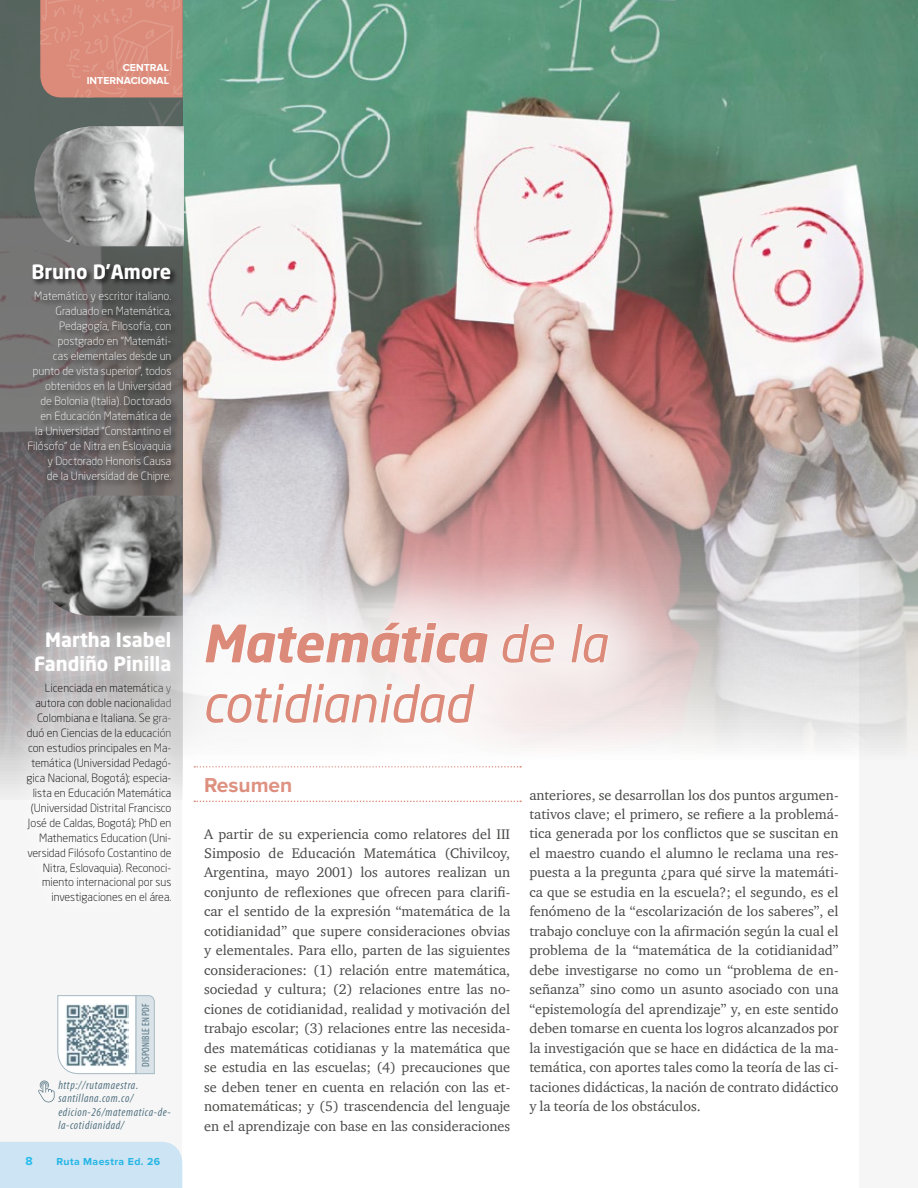
<style>
.page{position:relative;width:918px;height:1188px;background:#f6f6f6}
.page>*{position:absolute;margin:0;border:0;box-sizing:border-box;transform-origin:0 0}
.t1{font:italic 51px/60.2px "Neo Sans Pro";color:#dc8a79}
.t2{font:700 21px "Proxima Nova";color:#dc8a79}
.t3{font:700 19.5px/24px "Neo Sans Pro";color:#fff;text-align:center}
.t4{font:14.25px/19.5px "Charter ITC";color:#494948;text-align:justify}
.t5{font:italic condensed 12px/13.5px "Myriad Pro";letter-spacing:.05em;color:#557483}
.t6{font:700 12px "Proxima Nova";color:#27bdef}
.t7{font:300 11.25px/15px "Neo Sans Pro";color:#000;text-align:right}
.t8{font:300 11.25px/15px "Neo Sans Pro";color:#fff;text-align:right}
.t9{font:700 10.5px "Proxima Nova";color:#fff}
.t10{font:700 10.5px "Proxima Nova";letter-spacing:.04em;color:#27bdef}
.t11{font:condensed 10.5px "Myriad Pro";letter-spacing:.01em;color:#557483}
.s1{font-weight:700}
</style>
<div class="page">
<div style="left:182px;top:0;width:677px;height:1188px;background:#fff"></div>
<img style="left:183px;top:0;width:735px;height:748px">
<svg style="left:0;top:0;width:183px;height:790px;background:#6b6e6d"></svg>
<svg style="left:38px;top:1081px;width:17px;height:21px"></svg>
<svg style="left:57px;top:995px;width:98px;height:79px"></svg>
<div style="left:27px;top:262px;width:151px;height:227px;background:#000;opacity:.75"></div>
<img style="left:34px;top:126px;width:150px;height:120px">
<img style="left:34px;top:496px;width:149px;height:118px">
<svg style="left:9px;top:614px;width:118px;height:176px;background:#c4c1c3"></svg>
<div style="left:127px;top:542px;width:560px;height:262px;background:#fff;opacity:.75"></div>
<svg style="left:205px;top:622px;width:283px;height:42px"></svg>
<svg style="left:502px;top:623px;width:53px;height:40px"></svg>
<svg style="left:571px;top:623px;width:38px;height:40px"></svg>
<svg style="left:206px;top:683px;width:269px;height:41px"></svg>
<div style="left:0;top:1142px;width:182px;height:46px;background:#cce4f3"></div>
<svg style="left:40px;top:0;width:143px;height:97px;background:#db8c7b"></svg>
<p class="t9" style="left:123px;top:62px;width:15px">CENT</p>
<p class="t9" style="left:150px;top:62px;width:21px">RAL</p>
<p class="t9" style="left:87px;top:74px;width:11px">INTE</p>
<p class="t9" style="left:110px;top:74px;width:61px">RNACIONAL</p>
<p class="t3" style="left:31px;top:259px;width:141px">Bruno D'Amore</p>
<p class="t8" style="left:27px;top:288px;width:146px">Matemático y escritor italiano.<br>Graduado en Matemática,<br>Pedagogía, Filosofía, con postgrado en “Matemáti-<br>cas elementales desde un punto de vista superior”, todos obtenidos en la Universidad<br>de Bolonia (Italia). Doctorado en Educación Matemática de<br>la Universidad “Constantino el<br>Filósofo” de Nitra en Eslovaquia y Doctorado Honoris Causa<br>de la Universidad de Chipre.</p>
<p class="t3" style="left:34px;top:627px;width:139px">Martha Isabel<br>Fandiño Pinilla</p>
<p class="t7" style="left:27px;top:680px;width:146px">Licenciada en matemática y autora con doble nacionalidad<br>Colombiana e Italiana. Se gra&shy;duó en Ciencias de la educación con estudios principales en Ma&shy;temática (Universidad Pedagó&shy;gica Nacional, Bogotá); especia&shy;lista en Educación Matemática (Universidad Distrital Francisco<br>José de Caldas, Bogotá); PhD en<br>Mathematics Education (Uni&shy;versidad Filósofo Costantino de<br>Nitra, Eslovaquia). Reconoci&shy;miento internacional por sus investigaciones en el área.</p>
<p class="t11" style="left:139px;top:1067px;width:65px;rotate:-90deg">Disponible en PDF</p>
<p class="t5" style="left:58px;top:1078px;width:114px">http://rutamaestra. santillana.com.co/ edicion-26/matematica-de&shy;la-cotidianidad/</p>
<p class="t6" style="left:25px;top:1154px;width:9px">8</p>
<p class="t10" style="left:56px;top:1156px;width:105px">Ruta Maestra Ed. 26</p>
<p class="t1" style="left:202px;top:613px;width:406px"><span class="s1">Matemática</span> de la cotidianidad</p>
<p class="t2" style="left:204px;top:772px;width:90px">Resumen</p>
<p class="t4" style="left:204px;top:824px;width:308px">A partir de su experiencia como relatores del III Simposio de Educación Matemática (Chivilcoy, Argentina, mayo 2001) los autores realizan un conjunto de reflexiones que ofrecen para clarifi&shy;car el sentido de la expresión “matemática de la cotidianidad” que supere consideraciones obvias y elementales. Para ello, parten de las siguientes consideraciones: (1) relación entre matemática, sociedad y cultura; (2) relaciones entre las no&shy;ciones de cotidianidad, realidad y motivación del trabajo escolar; (3) relaciones entre las necesida&shy;des matemáticas cotidianas y la matemática que se estudia en las escuelas; (4) precauciones que se deben tener en cuenta en relación con las et&shy;nomatemáticas; y (5) trascendencia del lenguaje en el aprendizaje con base en las consideraciones</p>
<p class="t4" style="left:529px;top:785px;width:311px">anteriores, se desarrollan los dos puntos argumen&shy;tativos clave; el primero, se refiere a la problemá&shy;tica generada por los conflictos que se suscitan en el maestro cuando el alumno le reclama una res&shy;puesta a la pregunta ¿para qué sirve la matemáti&shy;ca que se estudia en la escuela?; el segundo, es el fenómeno de la “escolarización de los saberes”, el trabajo concluye con la afirmación según la cual el problema de la “matemática de la cotidianidad” debe investigarse no como un “problema de en&shy;señanza” sino como un asunto asociado con una “epistemología del aprendizaje” y, en este sentido deben tomarse en cuenta los logros alcanzados por la investigación que se hace en didáctica de la ma&shy;temática, con aportes tales como la teoría de las ci&shy;taciones didácticas, la nación de contrato didáctico y la teoría de los obstáculos.</p>
</div>
